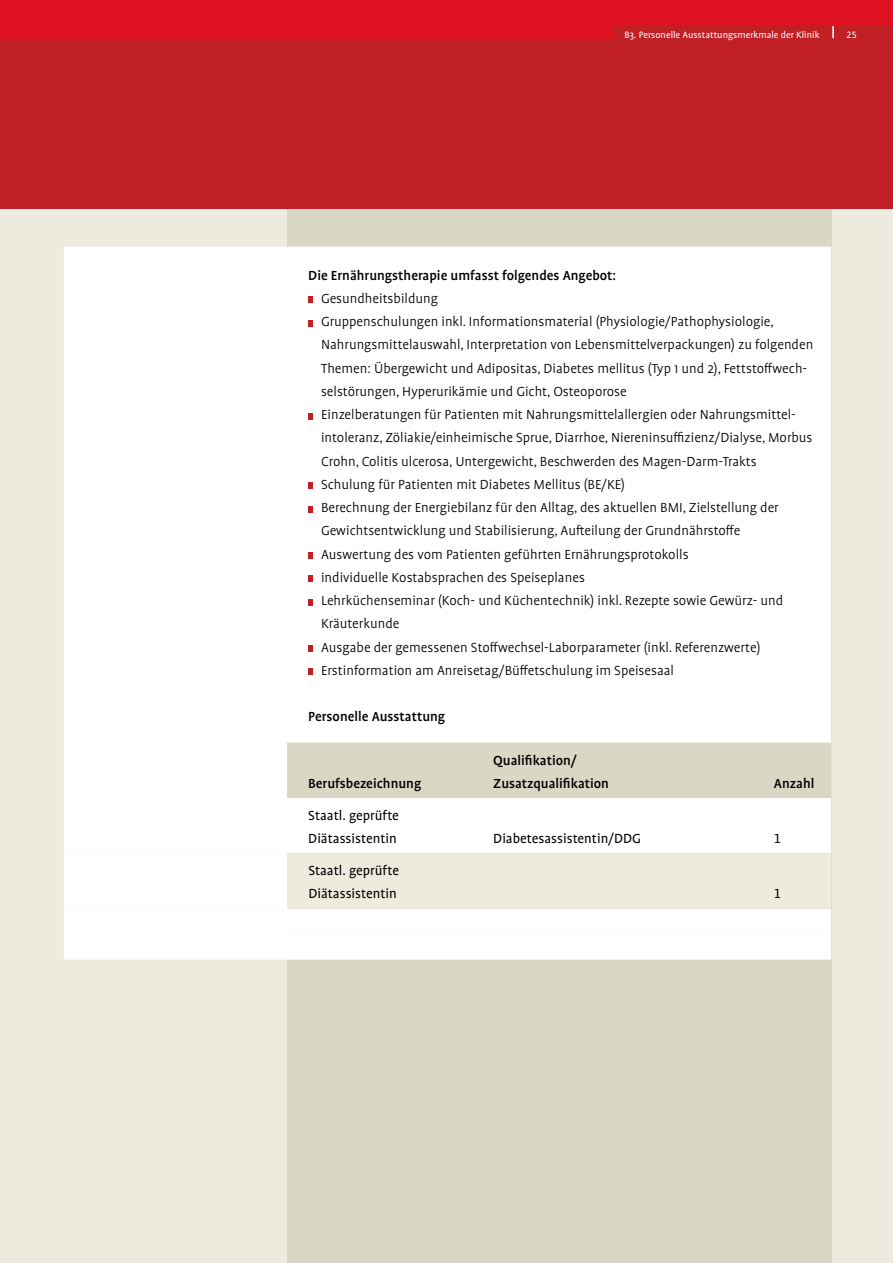
<style>
.page{position:relative;width:893px;height:1263px;background:#edebdd}
.page>*{position:absolute;margin:0;border:0;box-sizing:border-box;transform-origin:0 0}
.t1{font:300 15px/23.2px "Profile Pro";color:#000}
.t2{font:500 15px/23.2px "Profile Pro";color:#000}
.t3{font:15px/23.2px "Profile";color:#000}
.t4{font:15px "Profile NO";color:#000}
.t5{font:10.5px "Profile";color:#fff}
.t6{font:10.5px "Profile NO";color:#fff}
</style>
<div class="page">
<div style="left:287px;top:0;width:544px;height:1263px;background:#dad7c5"></div>
<div style="left:0;top:0;width:893px;height:208px;background:#c11f26"></div>
<hr style="left:832px;top:0;width:2px;height:38px;background:#fff">
<div style="left:0;top:0;width:612px;height:38px;background:#e01222"></div>
<div style="left:549px;top:0;width:344px;height:26px;background:#e01222"></div>
<hr style="left:0;top:0;width:1px;height:1263px;background:#edebdd">
<hr style="left:0;top:0;width:1px;height:38px;background:#e01222">
<div style="left:64px;top:247px;width:767px;height:496px;background:#fff"></div>
<div style="left:64px;top:743px;width:767px;height:217px;background:#fff"></div>
<svg style="left:287px;top:743px;width:545px;height:165px"></svg>
<svg style="left:308px;top:297px;width:5px;height:6px"></svg>
<svg style="left:308px;top:320px;width:5px;height:6px"></svg>
<svg style="left:308px;top:413px;width:5px;height:6px"></svg>
<svg style="left:308px;top:483px;width:5px;height:6px"></svg>
<svg style="left:308px;top:506px;width:5px;height:6px"></svg>
<svg style="left:308px;top:552px;width:5px;height:7px"></svg>
<svg style="left:308px;top:576px;width:5px;height:6px"></svg>
<svg style="left:308px;top:599px;width:5px;height:6px"></svg>
<svg style="left:308px;top:645px;width:5px;height:7px"></svg>
<svg style="left:308px;top:669px;width:5px;height:6px"></svg>
<p class="t5" style="left:624px;top:29px;width:197px">B3. Personelle Ausstattungsmerkmale der Klinik</p>
<p class="t6" style="left:847px;top:30px;width:12px">25</p>
<p class="t2" style="left:308px;top:264px;width:309px">Die Ernährungstherapie umfasst folgendes Angebot:</p>
<p class="t1" style="left:321px;top:287px;width:494px">Gesundheitsbildung<br>Gruppenschulungen inkl. Informationsmaterial (Physiologie/Pathophysiologie, Nahrungsmittelauswahl, Interpretation von Lebensmittelverpackungen) zu folgenden Themen: Übergewicht und Adipositas, Diabetes mellitus (Typ 1 und 2), Fettstoffwech&shy;selstörungen, Hyperurikämie und Gicht, Osteoporose<br>Einzelberatungen für Patienten mit Nahrungsmittelallergien oder Nahrungsmittel&shy;intoleranz, Zöliakie/einheimische Sprue, Diarrhoe, Niereninsuffizienz/Dialyse, Morbus Crohn, Colitis ulcerosa, Untergewicht, Beschwerden des Magen-Darm-Trakts Schulung für Patienten mit Diabetes Mellitus (BE/KE)<br>Berechnung der Energiebilanz für den Alltag, des aktuellen BMI, Zielstellung der Gewichtsentwicklung und Stabilisierung, Aufteilung der Grundnährstoffe Auswertung des vom Patienten geführten Ernährungsprotokolls<br>individuelle Kostabsprachen des Speiseplanes<br>Lehrküchenseminar (Koch- und Küchentechnik) inkl. Rezepte sowie Gewürz- und Kräuterkunde<br>Ausgabe der gemessenen Stoffwechsel-Laborparameter (inkl. Referenzwerte)<br>Erstinformation am Anreisetag/Büffetschulung im Speisesaal</p>
<p class="t2" style="left:308px;top:706px;width:138px">Personelle Ausstattung</p>
<p class="t2" style="left:308px;top:772px;width:115px">Berufsbezeichnung</p>
<p class="t3" style="left:308px;top:804px;width:92px">Staatl. geprüfte<br>Diätassistentin</p>
<p class="t3" style="left:308px;top:859px;width:92px">Staatl. geprüfte<br>Diätassistentin</p>
<p class="t2" style="left:493px;top:749px;width:117px">Qualifikation/<br>Zusatzqualifikation</p>
<p class="t2" style="left:774px;top:772px;width:42px">Anzahl</p>
<p class="t3" style="left:493px;top:827px;width:149px">Diabetesassistentin/DDG</p>
<p class="t4" style="left:774px;top:831px;width:9px">1</p>
<p class="t4" style="left:774px;top:887px;width:9px">1</p>
</div>
